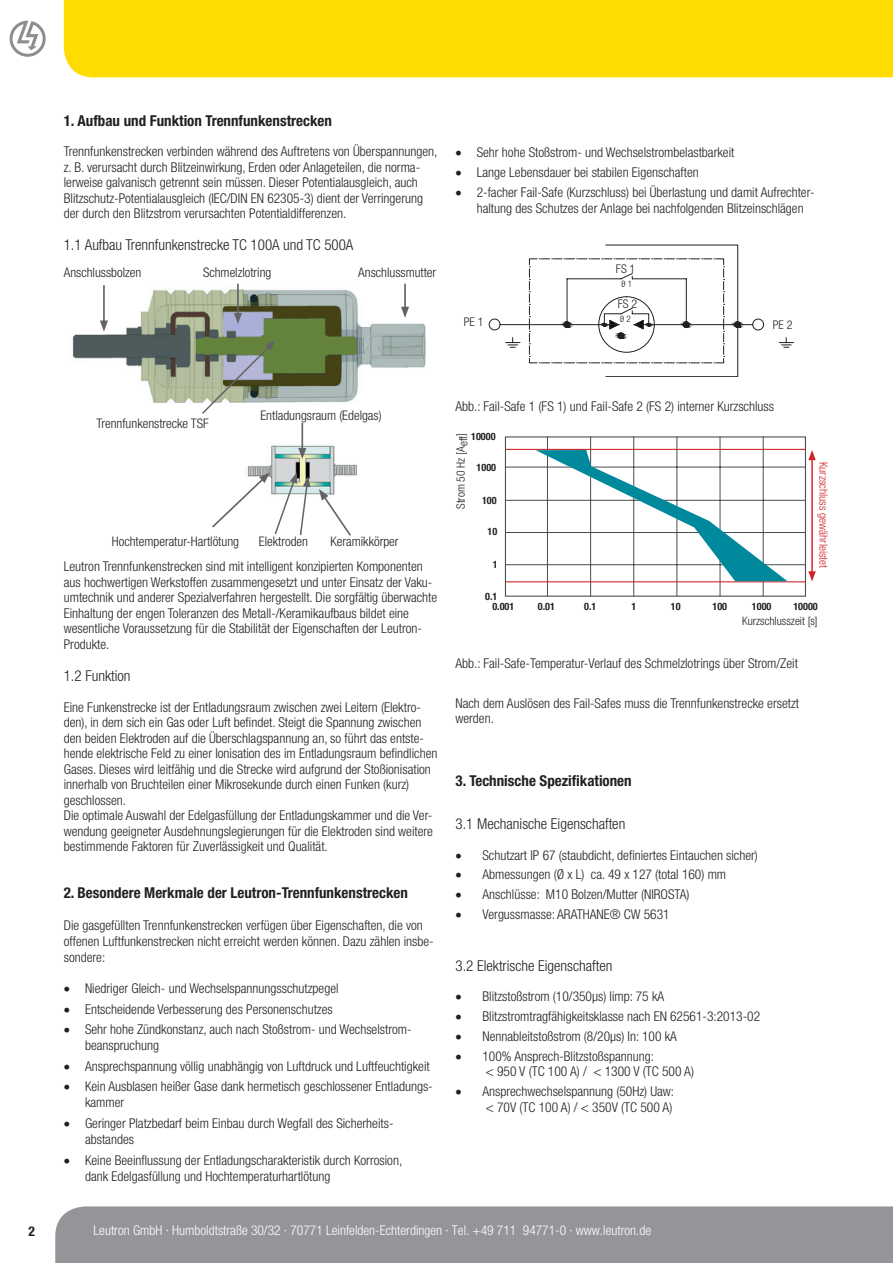
<style>
.page{position:relative;width:893px;height:1263px;background:#fff}
.page>*{position:absolute;margin:0;border:0;box-sizing:border-box;transform-origin:0 0}
.t1{font:700 condensed 15px "Helvetica Neue LT Std";color:#212125}
.t2{font:300 condensed 15px "Helvetica Neue LT Std";color:#231f20}
.t3{font:700 condensed 15px "Helvetica Neue LT Std";color:#231f20}
.t4{font:300 condensed 15px "Helvetica Neue LT Std";color:#212125}
.t5{font:300 condensed 13.5px/16.2px "Helvetica Neue LT Std";color:#212125}
.t6{font:300 condensed 13.5px/15.6px "Helvetica Neue LT Std";color:#231f20}
.t7{font:300 condensed 13.5px "Helvetica Neue LT Std";color:#fff}
.t8{font:700 condensed 13.5px "Helvetica Neue LT Std";color:#231f20}
.t9{font:300 condensed 13.2px "Helvetica Neue LT Std";color:#231f20}
.t10{font:300 condensed 12px "Helvetica Neue LT Std";color:#231f20}
.t11{font:300 condensed 11.55px "Helvetica Neue LT Std";color:#231f20}
.t12{font:300 condensed 11.55px "Helvetica Neue LT Std";color:#d1232a}
.t13{font:700 condensed 10.2px/10.6px "Helvetica Neue LT Std";color:#231f20}
.t14{font:9px "Minion Pro";color:#231f20}
.s1{font-family:"Helvetica Neue LT Std";font-weight:300;font-stretch:condensed}
</style>
<div class="page">
<div style="left:55px;top:1206px;width:838px;height:57px;background:#939598"></div>
<div style="left:64px;top:0;width:829px;height:77px;background:#ffdc01"></div>
<svg style="left:10px;top:21px;width:36px;height:36px"></svg>
<img style="left:247px;top:442px;width:110px;height:53px">
<img style="left:72px;top:283px;width:354px;height:120px">
<div style="left:505px;top:436px;width:301px;height:161px;border:1px solid #4b4c4d"></div>
<hr style="left:505px;top:564px;width:300px;height:1px;background:#4b4c4d">
<hr style="left:506px;top:532px;width:300px;height:1px;background:#4b4c4d">
<hr style="left:505px;top:500px;width:300px;height:1px;background:#4b4c4d">
<hr style="left:505px;top:467px;width:300px;height:1px;background:#4b4c4d">
<hr style="left:763px;top:436px;width:1px;height:160px;background:#4b4c4d">
<hr style="left:720px;top:436px;width:1px;height:160px;background:#4b4c4d">
<hr style="left:676px;top:436px;width:1px;height:160px;background:#4b4c4d">
<hr style="left:633px;top:436px;width:1px;height:160px;background:#4b4c4d">
<hr style="left:590px;top:436px;width:1px;height:160px;background:#4b4c4d">
<hr style="left:547px;top:436px;width:1px;height:160px;background:#4b4c4d">
<hr style="left:506px;top:581px;width:299px;height:1px;background:#d1232a">
<hr style="left:506px;top:449px;width:299px;height:1px;background:#d1232a">
<svg style="left:536px;top:450px;width:251px;height:131px"></svg>
<hr style="left:811px;top:458px;width:2px;height:115px;background:#d1232a">
<svg style="left:808px;top:450px;width:8px;height:10px"></svg>
<svg style="left:808px;top:571px;width:8px;height:10px"></svg>
<svg style="left:319px;top:489px;width:34px;height:47px"></svg>
<hr style="left:237px;top:284px;width:2px;height:32px;background:#636366">
<svg style="left:234px;top:313px;width:8px;height:11px"></svg>
<hr style="left:103px;top:285px;width:2px;height:38px;background:#636366">
<svg style="left:100px;top:321px;width:8px;height:11px"></svg>
<hr style="left:404px;top:284px;width:2px;height:25px;background:#636366">
<svg style="left:401px;top:307px;width:8px;height:11px"></svg>
<hr style="left:301px;top:423px;width:2px;height:28px;background:#636366">
<svg style="left:298px;top:448px;width:8px;height:11px"></svg>
<svg style="left:212px;top:472px;width:98px;height:64px"></svg>
<svg style="left:200px;top:341px;width:75px;height:73px"></svg>
<svg style="left:489px;top:245px;width:305px;height:132px"></svg>
<div style="left:621px;top:281px;width:11px;height:6px;background:#fff"></div>
<div style="left:620px;top:316px;width:11px;height:6px;background:#fff"></div>
<p class="t3" style="left:64px;top:111px;width:270px">1. Aufbau und Funktion Trennfunkenstrecken</p>
<p class="t6" style="left:64px;top:143px;width:375px">Trennfunkenstrecken verbinden während des Auftretens von Überspannungen, z. B. verursacht durch Blitzeinwirkung, Erden oder Anlageteilen, die norma&shy;lerweise galvanisch getrennt sein müssen. Dieser Potentialausgleich, auch Blitzschutz-Potentialausgleich (IEC/DIN EN 62305-3) dient der Verringerung der durch den Blitzstrom verursachten Potentialdifferenzen.</p>
<p class="t2" style="left:64px;top:236px;width:291px">1.1 Aufbau Trennfunkenstrecke TC 100A und TC 500A</p>
<p class="t9" style="left:203px;top:265px;width:70px">Schmelzlotring</p>
<p class="t9" style="left:64px;top:265px;width:79px">Anschlussbolzen</p>
<p class="t9" style="left:358px;top:265px;width:79px">Anschlussmutter</p>
<p class="t5" style="left:455px;top:144px;width:280px">• Sehr hohe Stoßstrom- und Wechselstrombelastbarkeit</p>
<p class="t5" style="left:455px;top:164px;width:245px">• Lange Lebensdauer bei stabilen Eigenschaften</p>
<p class="t5" style="left:477px;top:184px;width:339px;text-indent:-21px">• 2-facher Fail-Safe (Kurzschluss) bei Überlastung und damit Aufrechter&shy;haltung des Schutzes der Anlage bei nachfolgenden Blitzeinschlägen</p>
<p class="t10" style="left:464px;top:314px;width:21px">PE 1</p>
<p class="t10" style="left:616px;top:262px;width:21px">FS 1</p>
<p class="t10" style="left:618px;top:297px;width:21px">FS 2</p>
<p class="t14" style="left:621px;top:278px;width:12px">ϑ <span class="s1">1</span></p>
<p class="t14" style="left:620px;top:313px;width:12px">ϑ <span class="s1">2</span></p>
<p class="t10" style="left:773px;top:318px;width:21px">PE 2</p>
<p class="t9" style="left:97px;top:416px;width:114px">Trennfunkenstrecke TSF</p>
<p class="t9" style="left:260px;top:408px;width:123px">Entladungsraum (Edelgas)</p>
<p class="t9" style="left:112px;top:534px;width:129px">Hochtemperatur-Hartlötung</p>
<p class="t9" style="left:259px;top:534px;width:51px">Elektroden</p>
<p class="t9" style="left:331px;top:534px;width:69px">Keramikkörper</p>
<p class="t5" style="left:64px;top:558px;width:375px;line-height:15.6px">Leutron Trennfunkenstrecken sind mit intelligent konzipierten Komponenten aus hochwertigen Werkstoffen zusammengesetzt und unter Einsatz der Vaku&shy;umtechnik und anderer Spezialverfahren hergestellt. Die sorgfältig überwachte Einhaltung der engen Toleranzen des Metall-/Keramikaufbaus bildet eine wesentliche Voraussetzung für die Stabilität der Eigenschaften der Leutron-Produkte.</p>
<p class="t4" style="left:64px;top:667px;width:68px">1.2 Funktion</p>
<p class="t6" style="left:64px;top:699px;width:375px">Eine Funkenstrecke ist der Entladungsraum zwischen zwei Leitern (Elektro&shy;den), in dem sich ein Gas oder Luft befindet. Steigt die Spannung zwischen den beiden Elektroden auf die Überschlagspannung an, so führt das entste&shy;hende elektrische Feld zu einer Ionisation des im Entladungsraum befindlichen Gases. Dieses wird leitfähig und die Strecke wird aufgrund der Stoßionisation innerhalb von Bruchteilen einer Mikrosekunde durch einen Funken (kurz) geschlossen.</p>
<p class="t5" style="left:64px;top:808px;width:371px;line-height:15.5px;text-align:justify">Die optimale Auswahl der Edelgasfüllung der Entladungskammer und die Ver&shy;wendung geeigneter Ausdehnungslegierungen für die Elektroden sind weitere bestimmende Faktoren für Zuverlässigkeit und Qualität.</p>
<p class="t1" style="left:64px;top:884px;width:346px">2. Besondere Merkmale der Leutron-Trennfunkenstrecken</p>
<p class="t5" style="left:64px;top:916px;width:371px">Die gasgefüllten Trennfunkenstrecken verfügen über Eigenschaften, die von offenen Luftfunkenstrecken nicht erreicht werden können. Dazu zählen insbe&shy;sondere:</p>
<p class="t5" style="left:64px;top:980px;width:276px">• Niedriger Gleich- und Wechselspannungsschutzpegel</p>
<p class="t5" style="left:64px;top:1001px;width:270px">• Entscheidende Verbesserung des Personenschutzes</p>
<p class="t5" style="left:85px;top:1021px;width:328px;text-indent:-21px">• Sehr hohe Zündkonstanz, auch nach Stoßstrom- und Wechselstrom&shy;beanspruchung</p>
<p class="t5" style="left:64px;top:1058px;width:367px">• Ansprechspannung völlig unabhängig von Luftdruck und Luftfeuchtigkeit</p>
<p class="t5" style="left:85px;top:1078px;width:349px;text-indent:-21px">• Kein Ausblasen heißer Gase dank hermetisch geschlossener Entladungs&shy;kammer</p>
<p class="t5" style="left:85px;top:1115px;width:310px;text-indent:-21px">• Geringer Platzbedarf beim Einbau durch Wegfall des Sicherheits&shy;abstandes</p>
<p class="t5" style="left:85px;top:1151px;width:319px;text-indent:-21px">• Keine Beeinflussung der Entladungscharakteristik durch Korrosion, dank Edelgasfüllung und Hochtemperaturhartlötung</p>
<p class="t5" style="left:455px;top:398px;width:320px">Abb.: Fail-Safe 1 (FS 1) und Fail-Safe 2 (FS 2) interner Kurzschluss</p>
<p class="t13" style="left:471px;top:431px;width:26px">10000</p>
<p class="t13" style="left:477px;top:461px;width:21px">1000</p>
<p class="t13" style="left:482px;top:495px;width:16px">100</p>
<p class="t13" style="left:487px;top:526px;width:11px">10</p>
<p class="t13" style="left:493px;top:559px;width:6px">1</p>
<p class="t13" style="left:492px;top:591px;width:23px;text-indent:-7px">0.1<br>0.001</p>
<p class="t13" style="left:538px;top:601px;width:19px">0.01</p>
<p class="t13" style="left:584px;top:601px;width:14px">0.1</p>
<p class="t13" style="left:631px;top:601px;width:6px">1</p>
<p class="t13" style="left:671px;top:601px;width:11px">10</p>
<p class="t13" style="left:713px;top:601px;width:16px">100</p>
<p class="t13" style="left:752px;top:601px;width:21px">1000</p>
<p class="t13" style="left:793px;top:601px;width:26px">10000</p>
<p class="t11" style="left:454px;top:509px;width:77px;rotate:-90deg">Strom 50 Hz [Aeff]</p>
<p class="t12" style="left:830px;top:462px;width:107px;rotate:90deg">Kurzschluss gewährleistet</p>
<p class="t11" style="left:742px;top:615px;width:77px">Kurzschlusszeit [s]</p>
<p class="t5" style="left:455px;top:655px;width:344px">Abb.: Fail-Safe-Temperatur-Verlauf des Schmelzlotrings über Strom/Zeit</p>
<p class="t5" style="left:455px;top:695px;width:345px;line-height:15.6px">Nach dem Auslösen des Fail-Safes muss die Trennfunkenstrecke ersetzt werden.</p>
<p class="t1" style="left:455px;top:771px;width:178px">3. Technische Spezifikationen</p>
<p class="t4" style="left:455px;top:815px;width:171px">3.1 Mechanische Eigenschaften</p>
<p class="t6" style="left:455px;top:847px;width:304px">• Schutzart IP 67 (staubdicht, definiertes Eintauchen sicher)</p>
<p class="t6" style="left:455px;top:866px;width:272px">• Abmessungen (Ø x L) ca. 49 x 127 (total 160) mm</p>
<p class="t6" style="left:455px;top:886px;width:236px">• Anschlüsse: M10 Bolzen/Mutter (NIROSTA)</p>
<p class="t6" style="left:455px;top:906px;width:216px">• Vergussmasse: ARATHANE® CW 5631</p>
<p class="t2" style="left:455px;top:957px;width:159px">3.2 Elektrische Eigenschaften</p>
<p class="t6" style="left:455px;top:989px;width:210px">• Blitzstoßstrom (10/350µs) Iimp: 75 kA</p>
<p class="t6" style="left:455px;top:1008px;width:306px">• Blitzstromtragfähigkeitsklasse nach EN 62561-3:2013-02</p>
<p class="t6" style="left:455px;top:1028px;width:223px">• Nennableitstoßstrom (8/20µs) In: 100 kA</p>
<p class="t6" style="left:486px;top:1048px;width:210px;text-indent:-30px">• 100% Ansprech-Blitzstoßspannung:<br>&lt; 950 V (TC 100 A) / &lt; 1300 V (TC 500 A)</p>
<p class="t6" style="left:455px;top:1083px;width:220px;text-align:right">• Ansprechwechselspannung (50Hz) Uaw: &lt; 70V (TC 100 A) / &lt; 350V (TC 500 A)</p>
<p class="t8" style="left:29px;top:1223px;width:8px">2</p>
<p class="t7" style="left:94px;top:1223px;width:559px">Leutron GmbH · Humboldtstraße 30/32 · 70771 Leinfelden-Echterdingen · Tel. +49 711 94771-0 · www.leutron.de</p>
</div>
